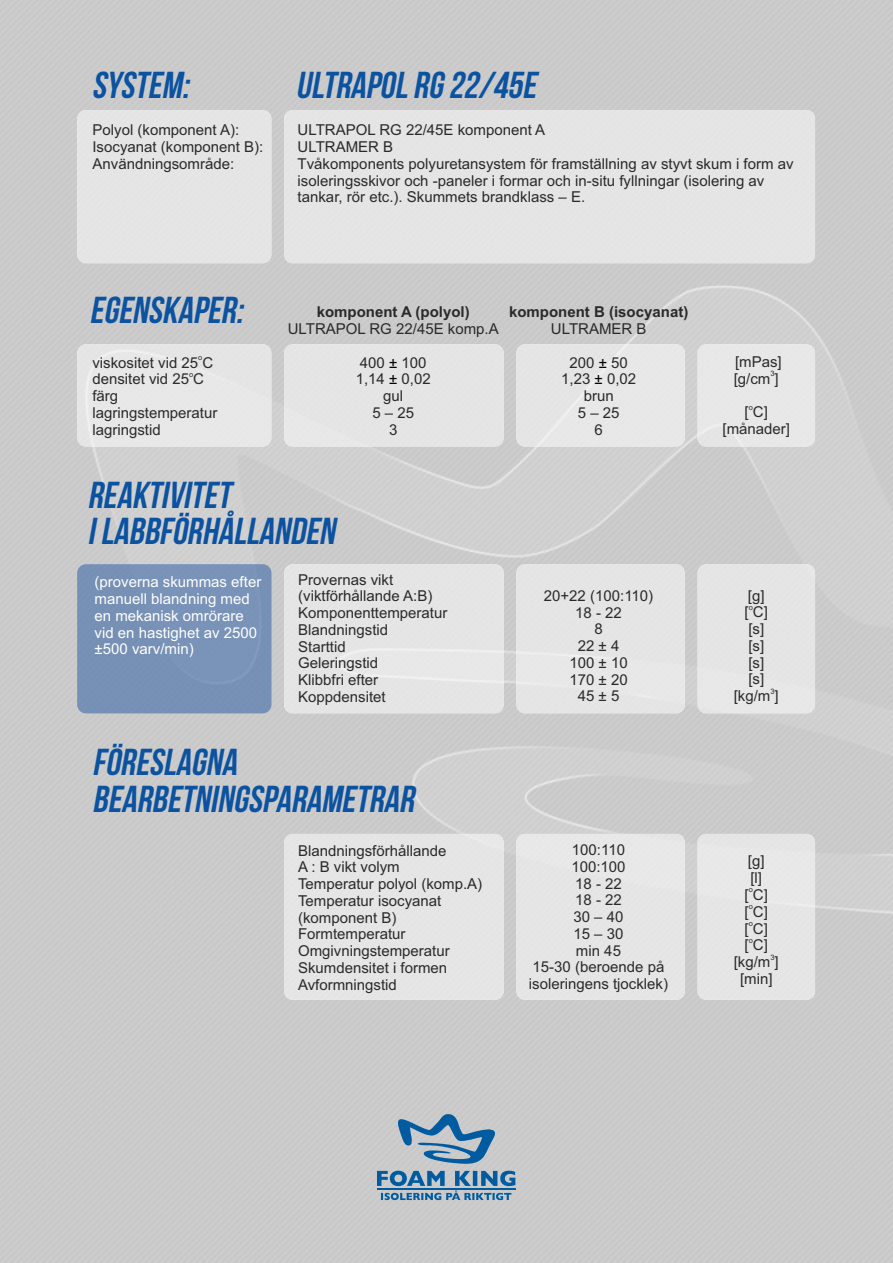
<style>
.page{position:relative;width:893px;height:1263px;background:#cbcbcb}
.page>*{position:absolute;margin:0;border:0;box-sizing:border-box;transform-origin:0 0}
.t1{font:italic 37.5px/36.5px "Bebas Neue";color:#0b52a0}
.t2{font:15px/16.8px "Arial";color:#2a2a29}
.t3{font:15px/16.8px "Arial";color:#fefefe}
.t4{font:700 15px "Arial";color:#2a2a29}
.t5{font:7.5px "Arial";color:#2a2a29}
.s1{color:#000}
</style>
<div class="page">
<svg style="left:398px;top:1114px;width:97px;height:50px;background:#83a2bb"></svg>
<svg style="left:377px;top:1171px;width:138px;height:29px;background:#6a95b6"></svg>
<div style="left:516px;top:834px;width:169px;height:166px;background:#e6e6e6;border-radius:9px"></div>
<div style="left:698px;top:834px;width:117px;height:166px;background:#e6e6e6;border-radius:9px"></div>
<div style="left:516px;top:564px;width:169px;height:149px;background:#e5e5e5;border-radius:9px"></div>
<div style="left:284px;top:564px;width:220px;height:149px;background:#e5e5e5;border-radius:9px"></div>
<div style="left:698px;top:564px;width:117px;height:149px;background:#e5e5e5;border-radius:9px"></div>
<div style="left:77px;top:564px;width:194px;height:149px;background:#7791b7;border-radius:9px"></div>
<div style="left:284px;top:834px;width:220px;height:166px;background:#e5e5e5;border-radius:9px"></div>
<div style="left:284px;top:344px;width:220px;height:102px;background:#e4e4e4;border-radius:9px"></div>
<div style="left:516px;top:344px;width:169px;height:102px;background:#e7e7e7;border-radius:9px"></div>
<div style="left:698px;top:344px;width:117px;height:102px;background:#e7e7e7;border-radius:9px"></div>
<div style="left:77px;top:344px;width:194px;height:102px;background:#e7e7e7;border-radius:9px"></div>
<div style="left:284px;top:110px;width:531px;height:153px;background:#e4e4e4;border-radius:9px"></div>
<div style="left:77px;top:110px;width:194px;height:153px;background:#e4e4e4;border-radius:9px"></div>
<h1 class="t1" style="left:92px;top:71px;width:104px">SYSTEM:</h1>
<h1 class="t1" style="left:296px;top:71px;width:248px">ULTRAPOL RG 22/45E</h1>
<p class="t2" style="left:298px;top:123px;width:497px">ULTRAPOL RG 22/45E komponent A<br>ULTRAMER B<br>Tvåkomponents polyuretansystem för framställning av styvt skum i form av isoleringsskivor och -paneler i formar och in-situ fyllningar (isolering av tankar, rör etc.). Skummets brandklass – E.</p>
<p class="t2" style="left:92px;top:123px;width:172px">Polyol (komponent A):<br>Isocyanat (komponent B):<br>Användningsområde:</p>
<h1 class="t1" style="left:90px;top:296px;width:161px">EGENSKAPER:</h1>
<p class="t5" style="left:198px;top:355px;width:6px">o</p>
<p class="t2" style="left:92px;top:355px;width:122px">viskositet vid 25 C</p>
<p class="t5" style="left:189px;top:371px;width:6px">o</p>
<p class="t2" style="left:92px;top:372px;width:127px">densitet vid 25 C färg lagringstemperatur lagringstid</p>
<p class="t4" style="left:317px;top:306px;width:155px">komponent A (polyol)</p>
<p class="t2" style="left:288px;top:322px;width:212px">ULTRAPOL RG 22/45E komp.A</p>
<p class="t2" style="left:356px;top:355px;width:76px;text-align:center">400 <span class="s1">±</span> 100<br>1,14 <span class="s1">±</span> 0,02 gul<br>5 – 25<br>3</p>
<p class="t4" style="left:509px;top:306px;width:181px">komponent B (isocyanat)</p>
<p class="t2" style="left:551px;top:322px;width:97px">ULTRAMER B</p>
<p class="t2" style="left:561px;top:355px;width:76px;text-align:center">200 <span class="s1">±</span> 50<br>1,23 <span class="s1">±</span> 0,02 brun<br>5 – 25<br>6</p>
<p class="t2" style="left:735px;top:355px;width:48px">[mPas]</p>
<p class="t5" style="left:770px;top:371px;width:6px">3</p>
<p class="t2" style="left:734px;top:371px;width:47px">[g/cm ]</p>
<p class="t5" style="left:749px;top:404px;width:6px">o</p>
<p class="t2" style="left:722px;top:405px;width:69px;text-align:center">[ C] [månader]</p>
<h1 class="t1" style="left:88px;top:480px;width:255px">REAKTIVITET<br>ILABBFÖRHÅLLANDEN</h1>
<p class="t3" style="left:95px;top:575px;width:168px">(proverna skummas efter manuell blandning med en mekanisk omrörare vid en hastighet av 2500 ±500 varv/min)</p>
<p class="t2" style="left:298px;top:572px;width:151px">Provernas vikt (viktförhållande A:B)<br>Komponenttemperatur<br>Blandningstid<br>Starttid<br>Geleringstid<br>Klibbfri efter<br>Koppdensitet</p>
<h1 class="t1" style="left:92px;top:747px;width:329px">FÖRESLAGNA<br>BEARBETNINGSPARAMETRAR</h1>
<p class="t2" style="left:544px;top:588px;width:111px;text-align:center">20+22 (100:110)<br>18 - 22<br>8<br>22 ± 4<br>100 ± 10<br>170 ± 20<br>45 ± 5</p>
<p class="t2" style="left:748px;top:588px;width:18px">[g]</p>
<p class="t5" style="left:749px;top:604px;width:6px">o</p>
<p class="t2" style="left:745px;top:605px;width:25px">[ C] [s] [s] [s] [s]</p>
<p class="t5" style="left:770px;top:688px;width:6px">3</p>
<p class="t2" style="left:734px;top:689px;width:47px">[kg/m ]</p>
<p class="t2" style="left:298px;top:843px;width:186px">Blandningsförhållande<br>A : B vikt volym<br>Temperatur polyol (komp.A)<br>Temperatur isocyanat (komponent B)<br>Formtemperatur<br>Omgivningstemperatur<br>Skumdensitet i formen<br>Avformningstid</p>
<p class="t2" style="left:748px;top:854px;width:18px">[g] [l]</p>
<p class="t2" style="left:529px;top:843px;width:141px;text-align:center">100:110<br>100:100<br>18 - 22<br>18 - 22<br>30 – 40<br>15 – 30<br>min 45<br>15-30 (beroende på isoleringens tjocklek)</p>
<p class="t5" style="left:749px;top:887px;width:6px">o</p>
<p class="t2" style="left:745px;top:888px;width:25px">[ C]</p>
<p class="t5" style="left:749px;top:904px;width:6px">o</p>
<p class="t2" style="left:745px;top:904px;width:25px">[ C]</p>
<p class="t5" style="left:749px;top:920px;width:6px">o</p>
<p class="t2" style="left:745px;top:921px;width:25px">[ C]</p>
<p class="t5" style="left:749px;top:937px;width:6px">o</p>
<p class="t2" style="left:745px;top:938px;width:25px">[ C]</p>
<p class="t5" style="left:770px;top:954px;width:6px">3</p>
<p class="t2" style="left:734px;top:955px;width:47px;text-align:center">[kg/m ] [min]</p>
</div>
